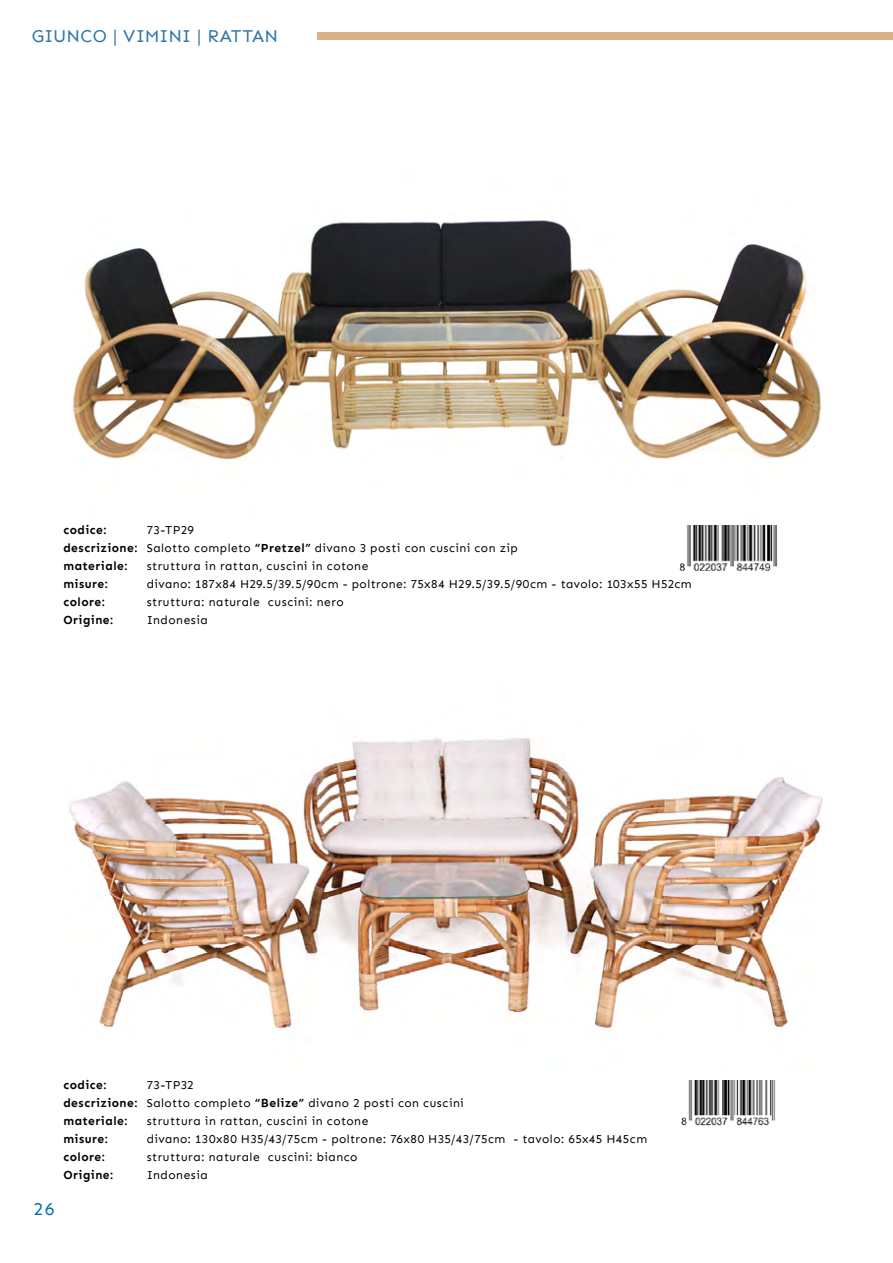
<style>
.page{position:relative;width:893px;height:1263px;background:#fff}
.page>*{position:absolute;margin:0;border:0;box-sizing:border-box;transform-origin:0 0}
.t1{font:18px "Sen";color:#2f77aa}
.t2{font:18px "Sen";color:#0071a8}
.t3{font:12px/18px "Sen";letter-spacing:.04em;color:#000}
.t4{font:700 12px/18px "Sen";letter-spacing:.045em;color:#000}
.s1{font-weight:700}
</style>
<div class="page">
<div style="left:317px;top:32px;width:576px;height:7px;background:#d8b289"></div>
<img style="left:72px;top:220px;width:750px;height:240px">
<img style="left:69px;top:738px;width:754px;height:293px">
<img style="left:679px;top:526px;width:98px;height:45px">
<img style="left:681px;top:1081px;width:95px;height:45px">
<h1 class="t1" style="left:32px;top:25px;width:248px">GIUNCO | VIMINI | RATTAN</h1>
<p class="t4" style="left:63px;top:521px;width:76px">codice: descrizione: materiale: misure: colore:<br>Origine:</p>
<p class="t3" style="left:147px;top:521px;width:547px">73-TP29<br>Salotto completo <span class="s1">“Pretzel”</span> divano 3 posti con cuscini con zip<br>struttura in rattan, cuscini in cotone<br>divano: 187x84 H29.5/39.5/90cm - poltrone: 75x84 H29.5/39.5/90cm - tavolo: 103x55 H52cm struttura: naturale cuscini: nero<br>Indonesia</p>
<h1 class="t2" style="left:34px;top:1199px;width:22px">26</h1>
<p class="t4" style="left:63px;top:1076px;width:76px">codice: descrizione: materiale: misure: colore:<br>Origine:</p>
<p class="t3" style="left:147px;top:1076px;width:502px">73-TP32<br>Salotto completo <span class="s1">“Belize”</span> divano 2 posti con cuscini<br>struttura in rattan, cuscini in cotone<br>divano: 130x80 H35/43/75cm - poltrone: 76x80 H35/43/75cm - tavolo: 65x45 H45cm struttura: naturale cuscini: bianco<br>Indonesia</p>
</div>
